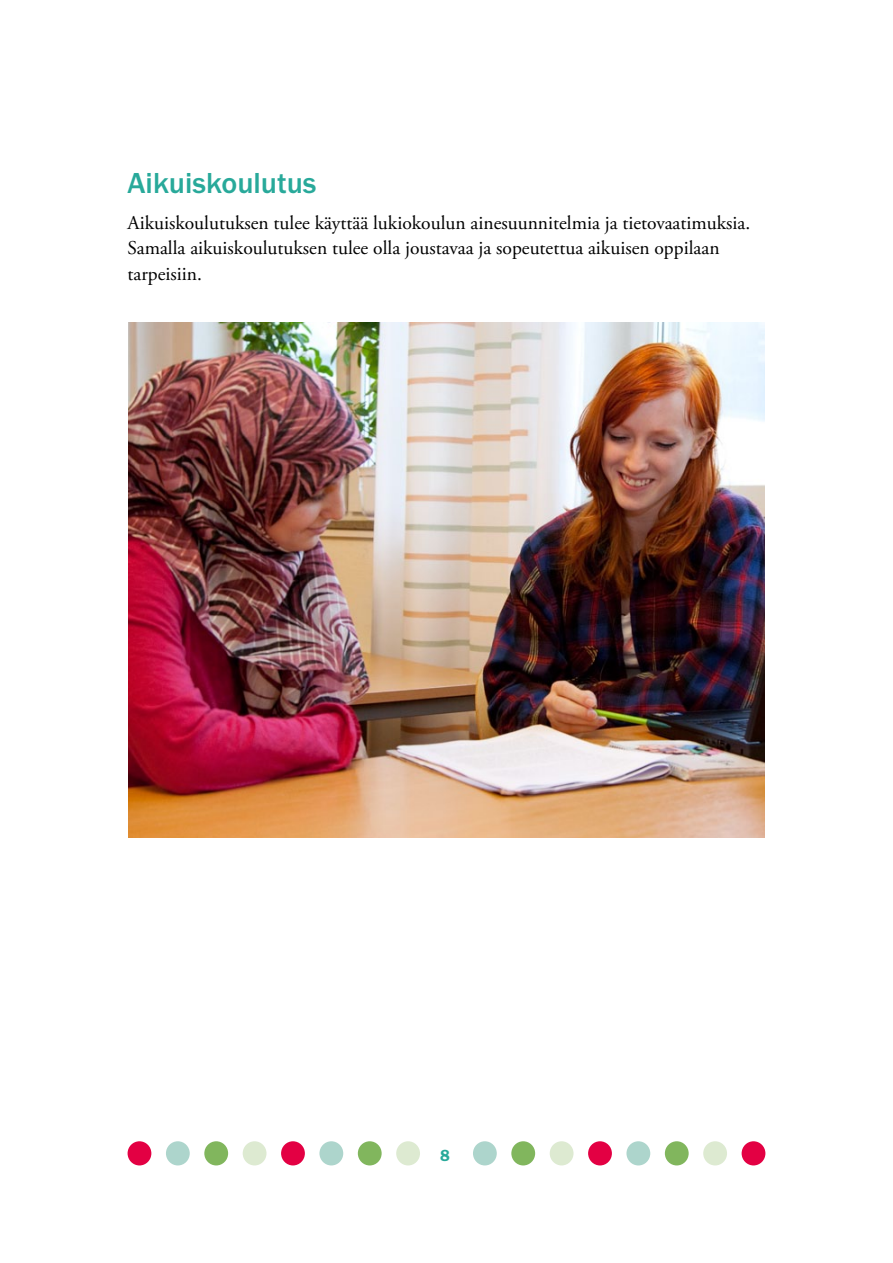
<style>
.page{position:relative;width:893px;height:1263px;background:#fff}
.page>*{position:absolute;margin:0;border:0;box-sizing:border-box;transform-origin:0 0}
.t1{font:500 30px "Franklin Gothic LT";color:#28a99a}
.t2{font:19.5px/25.5px "Adobe Garamond Pro";color:#000}
.t3{font:600 16.2px "Franklin Gothic LT";color:#28a99a}
</style>
<div class="page">
<div style="left:703px;top:1141px;width:24px;height:24px;background:#ddead1;border-radius:50%"></div>
<div style="left:742px;top:1141px;width:23px;height:24px;background:#e30043;border-radius:50%"></div>
<div style="left:665px;top:1141px;width:24px;height:24px;background:#81b65d;border-radius:50%"></div>
<div style="left:626px;top:1141px;width:24px;height:24px;background:#add5cc;border-radius:50%"></div>
<div style="left:358px;top:1141px;width:24px;height:24px;background:#81b65d;border-radius:50%"></div>
<div style="left:511px;top:1141px;width:24px;height:24px;background:#81b65d;border-radius:50%"></div>
<div style="left:204px;top:1141px;width:24px;height:24px;background:#81b65d;border-radius:50%"></div>
<div style="left:588px;top:1141px;width:24px;height:24px;background:#e30043;border-radius:50%"></div>
<div style="left:319px;top:1141px;width:24px;height:24px;background:#add5cc;border-radius:50%"></div>
<div style="left:166px;top:1141px;width:24px;height:24px;background:#add5cc;border-radius:50%"></div>
<div style="left:550px;top:1141px;width:23px;height:24px;background:#ddead1;border-radius:50%"></div>
<div style="left:281px;top:1141px;width:24px;height:24px;background:#e30043;border-radius:50%"></div>
<div style="left:128px;top:1141px;width:23px;height:24px;background:#e30043;border-radius:50%"></div>
<div style="left:473px;top:1141px;width:24px;height:24px;background:#add5cc;border-radius:50%"></div>
<div style="left:396px;top:1141px;width:24px;height:24px;background:#ddead1;border-radius:50%"></div>
<div style="left:243px;top:1141px;width:23px;height:24px;background:#ddead1;border-radius:50%"></div>
<img style="left:128px;top:323px;width:637px;height:514px">
<h1 class="t1" style="left:128px;top:166px;width:190px">Aikuiskoulutus</h1>
<p class="t2" style="left:128px;top:210px;width:624px">Aikuiskoulutuksen tulee käyttää lukiokoulun ainesuunnitelmia ja tietovaatimuksia.<br>Samalla aikuiskoulutuksen tulee olla joustavaa ja sopeutettua aikuisen oppilaan tarpeisiin.</p>
<p class="t3" style="left:440px;top:1146px;width:11px">8</p>
</div>
